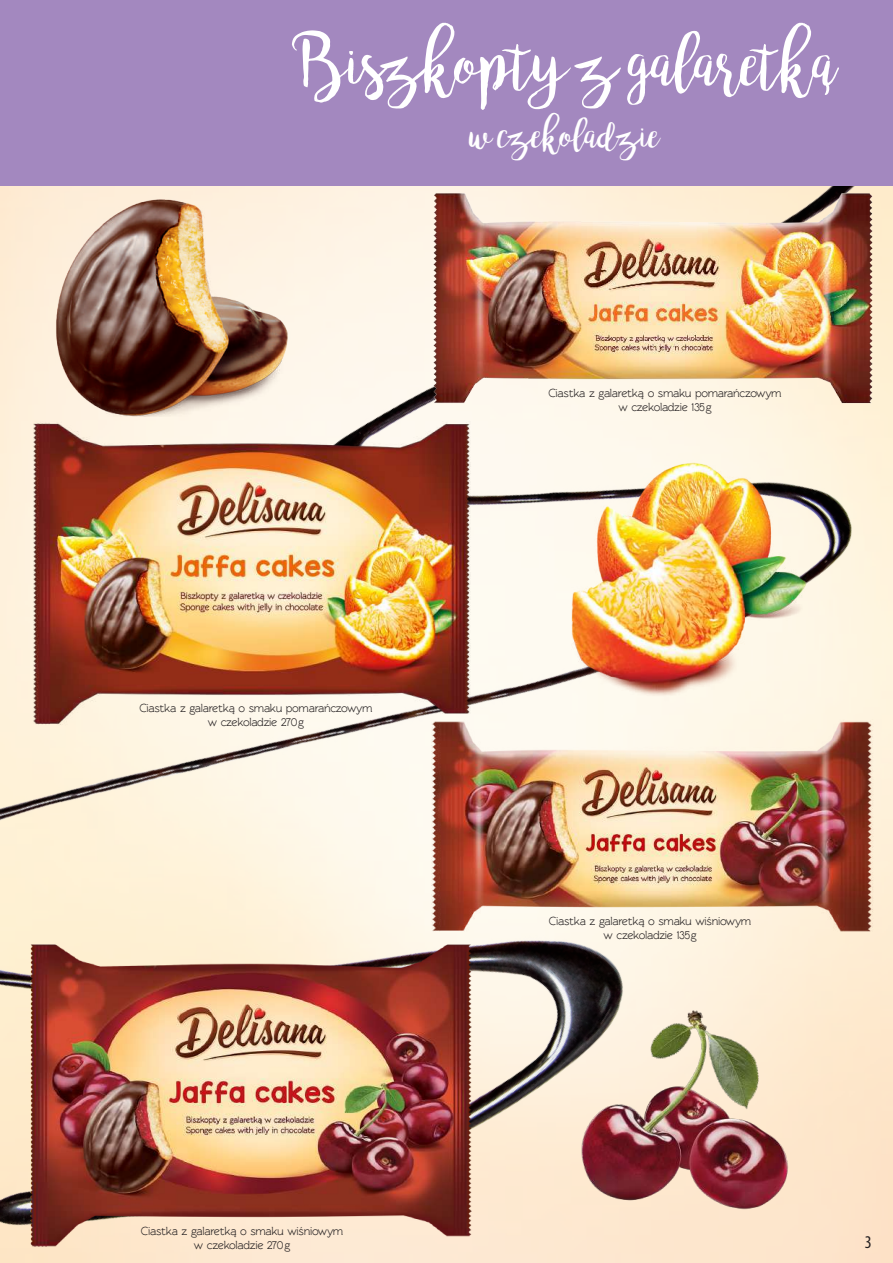
<style>
.page{position:relative;width:893px;height:1263px;background:#fff}
.page>*{position:absolute;margin:0;border:0;box-sizing:border-box;transform-origin:0 0}
.t1{font:67.5px "bromello";color:#fff}
.t2{font:37.5px "bromello";color:#fff}
.t3{font:condensed 18px "Myriad Pro";color:#231f20}
.t4{font:600 12px/14.4px "Rawengulk";letter-spacing:-.025em;color:#231f20;text-align:center}
</style>
<div class="page">
<img style="left:0;top:186px;width:893px;height:1077px">
<div style="left:0;top:0;width:893px;height:186px;background:#a388bf"></div>
<img style="left:51px;top:190px;width:240px;height:227px">
<img style="left:29px;top:421px;width:443px;height:306px">
<img style="left:29px;top:942px;width:443px;height:306px">
<img style="left:431px;top:720px;width:443px;height:213px">
<img style="left:434px;top:188px;width:438px;height:219px">
<svg style="left:824px;top:83px;width:6px;height:12px"></svg>
<img style="left:549px;top:460px;width:263px;height:242px">
<img style="left:537px;top:984px;width:286px;height:256px">
<h1 class="t1" style="left:292px;top:23px;width:548px">Biszkopty z galaretka</h1>
<h2 class="t2" style="left:470px;top:113px;width:192px">w czekoladzie</h2>
<p class="t4" style="left:548px;top:385px;width:235px">Ciastka z galaretką o smaku pomarańczowym w czekoladzie 135g</p>
<p class="t4" style="left:139px;top:700px;width:235px">Ciastka z galaretką o smaku pomarańczowym w czekoladzie 270g</p>
<p class="t4" style="left:141px;top:1223px;width:204px">Ciastka z galaretką o smaku wiśniowym w czekoladzie 270g</p>
<p class="t4" style="left:549px;top:913px;width:204px">Ciastka z galaretką o smaku wiśniowym w czekoladzie 135g</p>
<h3 class="t3" style="left:865px;top:1232px;width:8px">3</h3>
</div>
